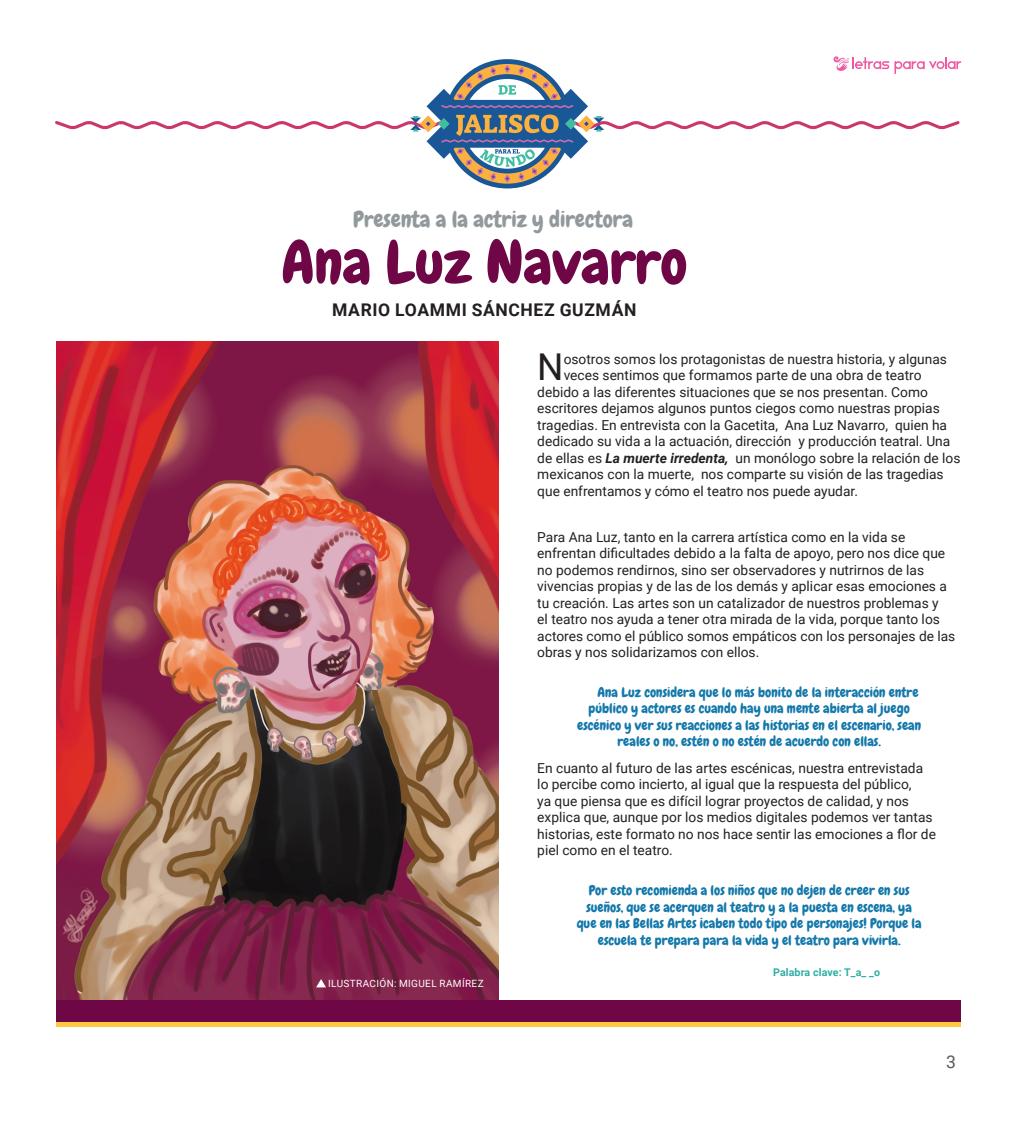
<style>
.page{position:relative;width:1025px;height:1125px;background:#fff}
.page>*{position:absolute;margin:0;border:0;box-sizing:border-box;transform-origin:0 0}
.Títulos{font:60px "Chewy";color:#6f0747}
.Capitular_3{font:37px "Roboto";color:#231f20}
.titulos{font:22.5px "Chewy";color:#92999d}
.AUTOR{font:700 17.5px "Roboto";letter-spacing:.035em;color:#231f20}
.t1{font:17.5px "Roboto";color:#57585a}
.Básico-SS{font:13.75px/16.5px "Roboto";color:#231f20}
.Capitular_3-2{font:13.75px "Roboto";color:#231f20}
.Títulos-2{font:13.75px/16.5px "Chewy";color:#1378aa;text-align:center}
.titulos-2{font:13.75px "Chewy";color:#1378aa}
.Palab-CLAV{font:700 10.62px "Roboto";letter-spacing:.01em;color:#2daea5}
.CREDITO{font:10px "Roboto";letter-spacing:.035em;color:#fff}
.s1{font-weight:700;font-style:italic}
</style>
<div class="page">
<svg style="left:55px;top:56px;width:905px;height:132px"></svg>
<img style="left:57px;top:342px;width:441px;height:658px">
<svg style="left:316px;top:979px;width:10px;height:8px"></svg>
<svg style="left:57px;top:1021px;width:903px;height:6px;background:#e6a740"></svg>
<div style="left:57px;top:1000px;width:903px;height:21px;background:#6f0747"></div>
<p class="titulos" style="left:353px;top:205px;width:281px">Presenta a la actriz y directora</p>
<p class="Títulos" style="left:281px;top:224px;width:407px">Ana Luz Navarro</p>
<p class="AUTOR" style="left:332px;top:297px;width:306px">MARIO LOAMMI SÁNCHEZ GUZMÁN</p>
<p class="Capitular_3" style="left:537px;top:341px;width:28px">N</p>
<p class="Capitular_3-2" style="left:563px;top:349px;width:384px">osotros somos los protagonistas de nuestra historia, y algunas</p>
<p class="Capitular_3-2" style="left:563px;top:366px;width:359px">veces sentimos que formamos parte de una obra de teatro</p>
<p class="Capitular_3-2" style="left:537px;top:382px;width:392px">debido a las diferentes situaciones que se nos presentan. Como</p>
<p class="Capitular_3-2" style="left:537px;top:399px;width:404px">escritores dejamos algunos puntos ciegos como nuestras propias</p>
<p class="Capitular_3-2" style="left:537px;top:415px;width:411px">tragedias. En entrevista con la Gacetita, Ana Luz Navarro, quien ha</p>
<p class="Capitular_3-2" style="left:537px;top:432px;width:414px">dedicado su vida a la actuación, dirección y producción teatral. Una</p>
<p class="Capitular_3-2" style="left:537px;top:448px;width:424px">de ellas es <span class="s1">La muerte irredenta,</span> un monólogo sobre la relación de los</p>
<p class="Capitular_3-2" style="left:537px;top:465px;width:408px">mexicanos con la muerte, nos comparte su visión de las tragedias</p>
<p class="Capitular_3-2" style="left:537px;top:481px;width:322px">que enfrentamos y cómo el teatro nos puede ayudar.</p>
<p class="Básico-SS" style="left:537px;top:528px;width:419px">Para Ana Luz, tanto en la carrera artística como en la vida se enfrentan dificultades debido a la falta de apoyo, pero nos dice que no podemos rendirnos, sino ser observadores y nutrirnos de las vivencias propias y de las de los demás y aplicar esas emociones a tu creación. Las artes son un catalizador de nuestros problemas y<br>el teatro nos ayuda a tener otra mirada de la vida, porque tanto los actores como el público somos empáticos con los personajes de las obras y nos solidarizamos con ellos.</p>
<p class="titulos-2" style="left:597px;top:683px;width:322px">Ana Luz considera que lo más bonito de la interacción entre</p>
<p class="titulos-2" style="left:588px;top:700px;width:323px">público y actores es cuando hay una mente abierta al juego</p>
<p class="titulos-2" style="left:577px;top:716px;width:345px">escénico y ver sus reacciones a las historias en el escenario, sean</p>
<p class="titulos-2" style="left:617px;top:733px;width:265px">reales o no, estén o no estén de acuerdo con ellas.</p>
<p class="Básico-SS" style="left:537px;top:759px;width:400px">En cuanto al futuro de las artes escénicas, nuestra entrevistada lo percibe como incierto, al igual que la respuesta del público,<br>ya que piensa que es difícil lograr proyectos de calidad, y nos explica que, aunque por los medios digitales podemos ver tantas historias, este formato no nos hace sentir las emociones a flor de piel como en el teatro.</p>
<p class="CREDITO" style="left:328px;top:976px;width:157px">ILUSTRACIÓN: MIGUEL RAMÍREZ</p>
<p class="Títulos-2" style="left:576px;top:882px;width:346px">Por esto recomienda a los niños que no dejen de creer en sus sueños, que se acerquen al teatro y a la puesta en escena, ya que en las Bellas Artes ¡caben todo tipo de personajes! Porque la escuela te prepara para la vida y el teatro para vivirla.</p>
<p class="Palab-CLAV" style="left:772px;top:965px;width:108px">Palabra clave: T_a_ _o</p>
<p class="t1" style="left:945px;top:1050px;width:11px">3</p>
</div>
